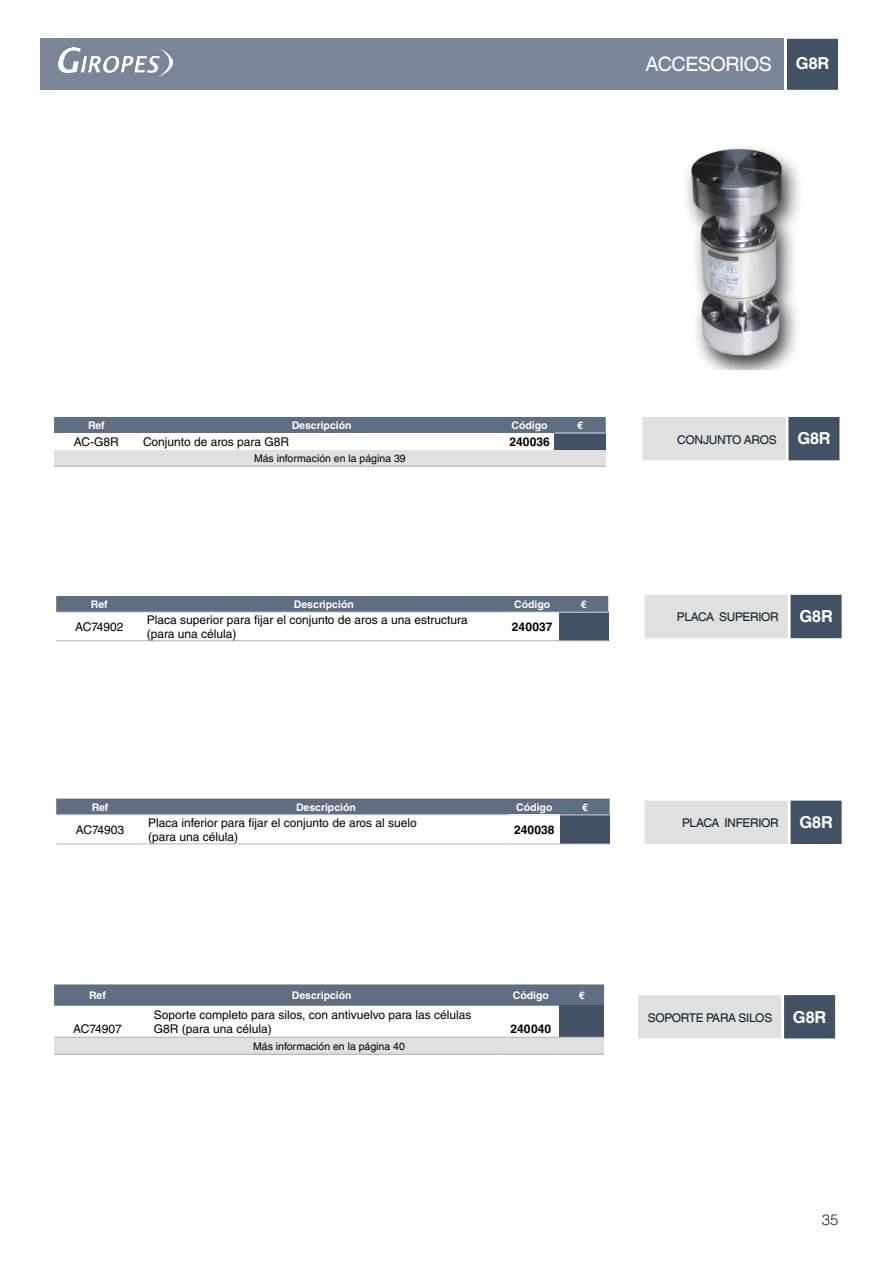
<style>
.page{position:relative;width:893px;height:1263px;background:#fff}
.page>*{position:absolute;margin:0;border:0;box-sizing:border-box;transform-origin:0 0}
.t1{font:19.95px "Helvetica World";letter-spacing:-.025em;color:#fff}
.t2{font:700 16.5px "Helvetica World";letter-spacing:-.025em;color:#fff}
.t3{font:300 15px "Helvetica LT Std";color:#163043}
.t4{font:12px/14.4px "Helvetica LT Std";color:#000}
.t5{font:12px "Helvetica World";letter-spacing:-.025em;color:#0c202e}
.t6{font:700 12px "Helvetica LT Std";color:#000}
.t7{font:700 10.5px "Helvetica LT Std";color:#fff}
.t8{font:10.5px "Helvetica LT Std";color:#000}
.s1{font-weight:700;font-size:16.5px}
</style>
<div class="page">
<img style="left:686px;top:147px;width:113px;height:223px">
<div style="left:54px;top:417px;width:552px;height:16px;background:#5f6e80"></div>
<div style="left:555px;top:433px;width:51px;height:17px;background:#425264"></div>
<div style="left:54px;top:450px;width:552px;height:16px;background:#e0e0df"></div>
<hr style="left:555px;top:433px;width:51px;height:1px;background:#e0e0df">
<hr style="left:54px;top:466px;width:85px;height:1px;background:#b2b2b2">
<hr style="left:139px;top:466px;width:365px;height:1px;background:#b2b2b2">
<hr style="left:504px;top:466px;width:51px;height:1px;background:#b2b2b2">
<hr style="left:555px;top:466px;width:51px;height:1px;background:#b2b2b2">
<div style="left:56px;top:596px;width:552px;height:16px;background:#5f6e80"></div>
<div style="left:559px;top:612px;width:49px;height:29px;background:#425264"></div>
<hr style="left:559px;top:640px;width:49px;height:1px;background:#b2b2b2">
<hr style="left:559px;top:612px;width:49px;height:1px;background:#e0e0df">
<hr style="left:56px;top:612px;width:86px;height:1px;background:#e0e0df">
<hr style="left:142px;top:612px;width:363px;height:1px;background:#e0e0df">
<hr style="left:505px;top:612px;width:54px;height:1px;background:#e0e0df">
<hr style="left:56px;top:640px;width:86px;height:1px;background:#b2b2b2">
<hr style="left:142px;top:640px;width:363px;height:1px;background:#b2b2b2">
<hr style="left:505px;top:640px;width:54px;height:1px;background:#b2b2b2">
<div style="left:787px;top:39px;width:51px;height:51px;background:#425264"></div>
<div style="left:40px;top:39px;width:744px;height:51px;background:#7a8697"></div>
<svg style="left:644px;top:801px;width:198px;height:43px;background:#b8bcc0"></svg>
<svg style="left:644px;top:595px;width:198px;height:43px;background:#b8bcc0"></svg>
<img style="left:58px;top:48px;width:114px;height:29px">
<div style="left:56px;top:799px;width:554px;height:16px;background:#5f6e80"></div>
<div style="left:561px;top:815px;width:49px;height:29px;background:#425264"></div>
<hr style="left:561px;top:844px;width:49px;height:1px;background:#b2b2b2">
<hr style="left:561px;top:815px;width:49px;height:1px;background:#e0e0df">
<hr style="left:56px;top:815px;width:88px;height:1px;background:#e0e0df">
<hr style="left:144px;top:815px;width:364px;height:1px;background:#e0e0df">
<hr style="left:508px;top:815px;width:53px;height:1px;background:#e0e0df">
<hr style="left:56px;top:844px;width:88px;height:1px;background:#b2b2b2">
<hr style="left:144px;top:844px;width:364px;height:1px;background:#b2b2b2">
<hr style="left:508px;top:844px;width:53px;height:1px;background:#b2b2b2">
<svg style="left:54px;top:984px;width:550px;height:22px;background:#647283"></svg>
<div style="left:559px;top:1006px;width:45px;height:31px;background:#425264"></div>
<div style="left:54px;top:1037px;width:550px;height:17px;background:#e0e0df"></div>
<hr style="left:54px;top:1037px;width:87px;height:1px;background:#b2b2b2">
<hr style="left:141px;top:1037px;width:361px;height:1px;background:#b2b2b2">
<hr style="left:502px;top:1037px;width:57px;height:1px;background:#b2b2b2">
<hr style="left:54px;top:1054px;width:87px;height:1px;background:#b2b2b2">
<hr style="left:141px;top:1054px;width:361px;height:1px;background:#b2b2b2">
<hr style="left:502px;top:1054px;width:57px;height:1px;background:#b2b2b2">
<hr style="left:559px;top:1054px;width:45px;height:1px;background:#b2b2b2">
<hr style="left:559px;top:1037px;width:45px;height:1px;background:#b2b2b2">
<svg style="left:638px;top:995px;width:197px;height:43px;background:#b7bbbf"></svg>
<svg style="left:642px;top:417px;width:197px;height:43px;background:#b7bcbf"></svg>
<h1 class="t1" style="left:645px;top:53px;width:185px">ACCESORIOS <span class="s1">G8R</span></h1>
<p class="t7" style="left:88px;top:419px;width:18px">Ref</p>
<p class="t7" style="left:292px;top:419px;width:61px">Descripción</p>
<p class="t7" style="left:511px;top:419px;width:38px">Código</p>
<p class="t7" style="left:577px;top:419px;width:7px">€</p>
<p class="t4" style="left:74px;top:434px;width:46px">AC-G8R</p>
<p class="t4" style="left:143px;top:434px;width:147px">Conjunto de aros para G8R</p>
<p class="t6" style="left:509px;top:434px;width:42px">240036</p>
<p class="t8" style="left:254px;top:452px;width:153px">Más información en la página 39</p>
<p class="t7" style="left:91px;top:598px;width:18px">Ref</p>
<p class="t7" style="left:294px;top:598px;width:61px">Descripción</p>
<p class="t7" style="left:514px;top:598px;width:38px">Código</p>
<p class="t7" style="left:581px;top:598px;width:7px">€</p>
<p class="t4" style="left:75px;top:619px;width:50px">AC74902</p>
<p class="t4" style="left:147px;top:612px;width:323px">Placa superior para fijar el conjunto de aros a una estructura (para una célula)</p>
<p class="t6" style="left:512px;top:619px;width:42px">240037</p>
<p class="t5" style="left:677px;top:432px;width:101px">CONJUNTO AROS</p>
<h2 class="t2" style="left:797px;top:429px;width:35px">G8R</h2>
<p class="t5" style="left:677px;top:610px;width:103px">PLACA SUPERIOR</p>
<h2 class="t2" style="left:799px;top:607px;width:35px">G8R</h2>
<p class="t7" style="left:92px;top:800px;width:18px">Ref</p>
<p class="t7" style="left:296px;top:800px;width:61px">Descripción</p>
<p class="t7" style="left:516px;top:800px;width:38px">Código</p>
<p class="t7" style="left:582px;top:800px;width:7px">€</p>
<p class="t4" style="left:76px;top:822px;width:50px">AC74903</p>
<p class="t4" style="left:148px;top:815px;width:270px">Placa inferior para fijar el conjunto de aros al suelo (para una célula)</p>
<p class="t6" style="left:514px;top:822px;width:42px">240038</p>
<p class="t7" style="left:89px;top:989px;width:18px">Ref</p>
<p class="t7" style="left:292px;top:989px;width:61px">Descripción</p>
<p class="t7" style="left:513px;top:989px;width:38px">Código</p>
<p class="t7" style="left:579px;top:989px;width:7px">€</p>
<p class="t4" style="left:73px;top:1021px;width:50px">AC74907</p>
<p class="t4" style="left:154px;top:1007px;width:319px">Soporte completo para silos, con antivuelvo para las células<br>G8R (para una célula)</p>
<p class="t6" style="left:511px;top:1021px;width:42px">240040</p>
<p class="t8" style="left:253px;top:1040px;width:153px">Más información en la página 40</p>
<p class="t5" style="left:682px;top:816px;width:98px">PLACA INFERIOR</p>
<h2 class="t2" style="left:799px;top:813px;width:35px">G8R</h2>
<p class="t5" style="left:648px;top:1010px;width:126px">SOPORTE PARA SILOS</p>
<h2 class="t2" style="left:793px;top:1007px;width:35px">G8R</h2>
<p class="t3" style="left:822px;top:1210px;width:18px">35</p>
</div>
